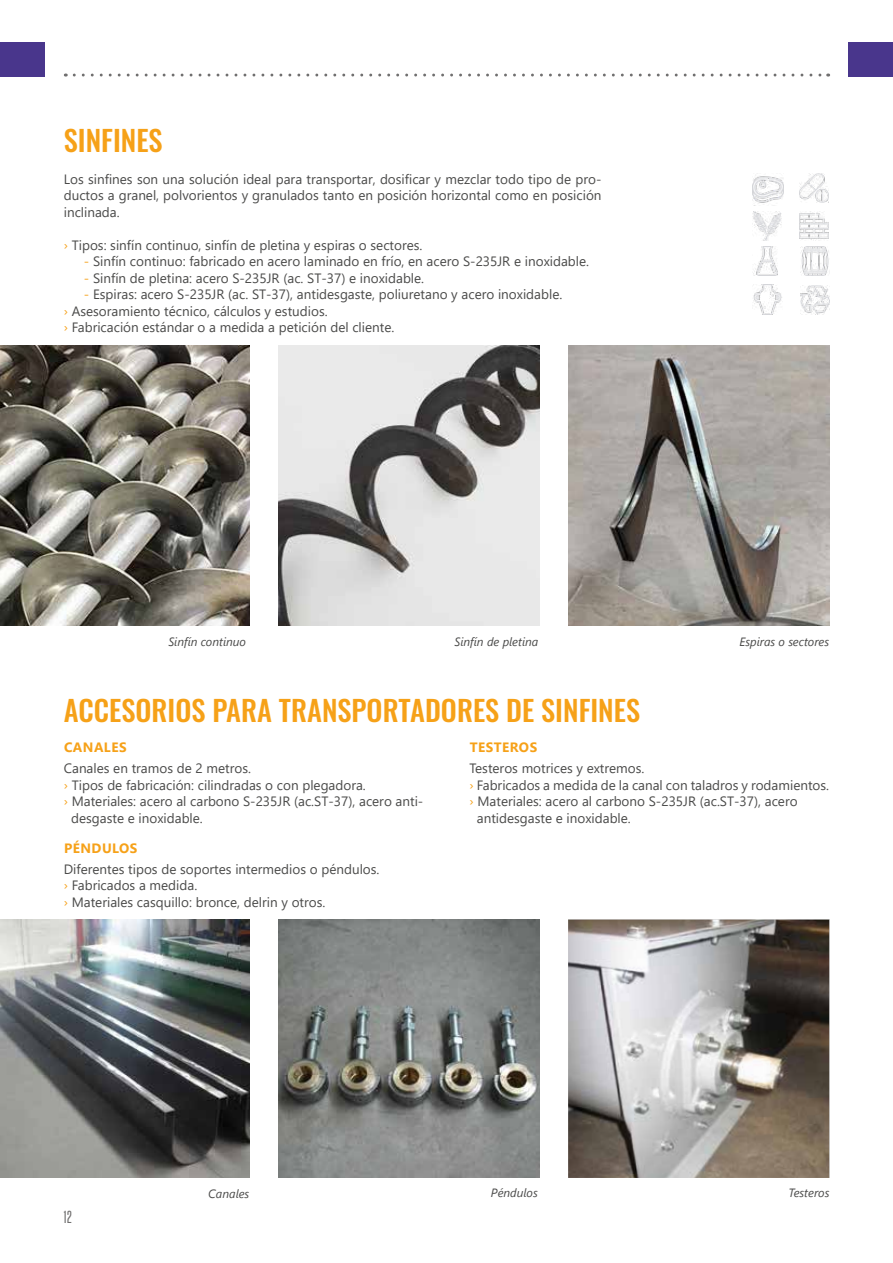
<style>
.page{position:relative;width:893px;height:1263px;background:#fff}
.page>*{position:absolute;margin:0;border:0;box-sizing:border-box;transform-origin:0 0}
.t1{font:500 28.5px "Oswald";color:#f6a118}
.t2{font:15px "Steelfish Rg";color:#706f6f}
.t3{font:13.5px/16.5px "Segoe UI";color:#4a4a49}
.t4{font:700 13.5px "Segoe UI";letter-spacing:.035em;color:#f6a118}
.t5{font:italic 12px "Segoe UI";color:#4a4a49}
.s1{color:#f6a118}
</style>
<div class="page">
<img style="left:0;top:346px;width:249px;height:280px">
<img style="left:0;top:920px;width:249px;height:258px">
<img style="left:278px;top:346px;width:261px;height:280px">
<img style="left:278px;top:920px;width:261px;height:258px">
<img style="left:568px;top:346px;width:261px;height:280px">
<img style="left:568px;top:920px;width:261px;height:258px">
<img style="left:752px;top:175px;width:31px;height:29px">
<img style="left:752px;top:211px;width:29px;height:29px">
<img style="left:753px;top:246px;width:25px;height:29px">
<img style="left:799px;top:174px;width:29px;height:29px">
<img style="left:799px;top:212px;width:29px;height:29px">
<img style="left:800px;top:246px;width:29px;height:29px">
<img style="left:800px;top:286px;width:29px;height:29px">
<img style="left:753px;top:285px;width:29px;height:30px">
<svg style="left:74px;top:74px;width:755px;height:3px"></svg>
<div style="left:0;top:43px;width:44px;height:34px;background:#49368c"></div>
<div style="left:849px;top:43px;width:44px;height:34px;background:#49368c"></div>
<h1 class="t1" style="left:64px;top:122px;width:100px">SINFINES</h1>
<p class="t3" style="left:64px;top:170px;width:539px;text-align:justify">Los sinfines son una solución ideal para transportar, dosificar y mezclar todo tipo de pro&shy;ductos a granel, polvorientos y granulados tanto en posición horizontal como en posición inclinada.</p>
<p class="t3" style="left:64px;top:238px;width:360px"><span class="s1">›</span> Tipos: sinfín continuo, sinfín de pletina y espiras o sectores.</p>
<p class="t3" style="left:84px;top:255px;width:507px"><span class="s1">-</span> Sinfín continuo: fabricado en acero laminado en frío, en acero S-235JR e inoxidable.</p>
<p class="t3" style="left:84px;top:271px;width:342px"><span class="s1">-</span> Sinfín de pletina: acero S-235JR (ac. ST-37) e inoxidable.</p>
<p class="t3" style="left:64px;top:288px;width:500px;text-indent:20px"><span class="s1">-</span> Espiras: acero S-235JR (ac. ST-37), antidesgaste, poliuretano y acero inoxidable. <span class="s1">›</span> Asesoramiento técnico, cálculos y estudios.<br><span class="s1">›</span> Fabricación estándar o a medida a petición del cliente.</p>
<p class="t5" style="left:454px;top:636px;width:85px">Sinfín de pletina</p>
<p class="t5" style="left:168px;top:636px;width:79px">Sinfín continuo</p>
<p class="t5" style="left:739px;top:636px;width:91px">Espiras o sectores</p>
<h1 class="t1" style="left:64px;top:691px;width:578px">ACCESORIOS PARA TRANSPORTADORES DE SINFINES</h1>
<p class="t4" style="left:64px;top:742px;width:64px">CANALES</p>
<p class="t3" style="left:64px;top:761px;width:189px">Canales en tramos de 2 metros.</p>
<p class="t3" style="left:64px;top:778px;width:304px"><span class="s1">›</span> Tipos de fabricación: cilindradas o con plegadora.</p>
<p class="t3" style="left:64px;top:794px;width:361px"><span class="s1">›</span> Materiales: acero al carbono S-235JR (ac.ST-37), acero anti-</p>
<p class="t3" style="left:71px;top:811px;width:133px">desgaste e inoxidable.</p>
<p class="t4" style="left:64px;top:843px;width:75px">PÉNDULOS</p>
<p class="t3" style="left:64px;top:862px;width:317px">Diferentes tipos de soportes intermedios o péndulos. <span class="s1">›</span> Fabricados a medida.<br><span class="s1">›</span> Materiales casquillo: bronce, delrin y otros.</p>
<p class="t4" style="left:470px;top:742px;width:69px">TESTEROS</p>
<p class="t3" style="left:469px;top:761px;width:177px">Testeros motrices y extremos.</p>
<p class="t3" style="left:469px;top:778px;width:361px"><span class="s1">›</span> Fabricados a medida de la canal con taladros y rodamientos.</p>
<p class="t3" style="left:469px;top:794px;width:330px"><span class="s1">›</span> Materiales: acero al carbono S-235JR (ac.ST-37), acero</p>
<p class="t3" style="left:477px;top:811px;width:156px">antidesgaste e inoxidable.</p>
<p class="t2" style="left:64px;top:1210px;width:10px">12</p>
<p class="t5" style="left:208px;top:1188px;width:43px">Canales</p>
<p class="t5" style="left:491px;top:1188px;width:48px">Péndulos</p>
<p class="t5" style="left:788px;top:1188px;width:42px">Testeros</p>
</div>
